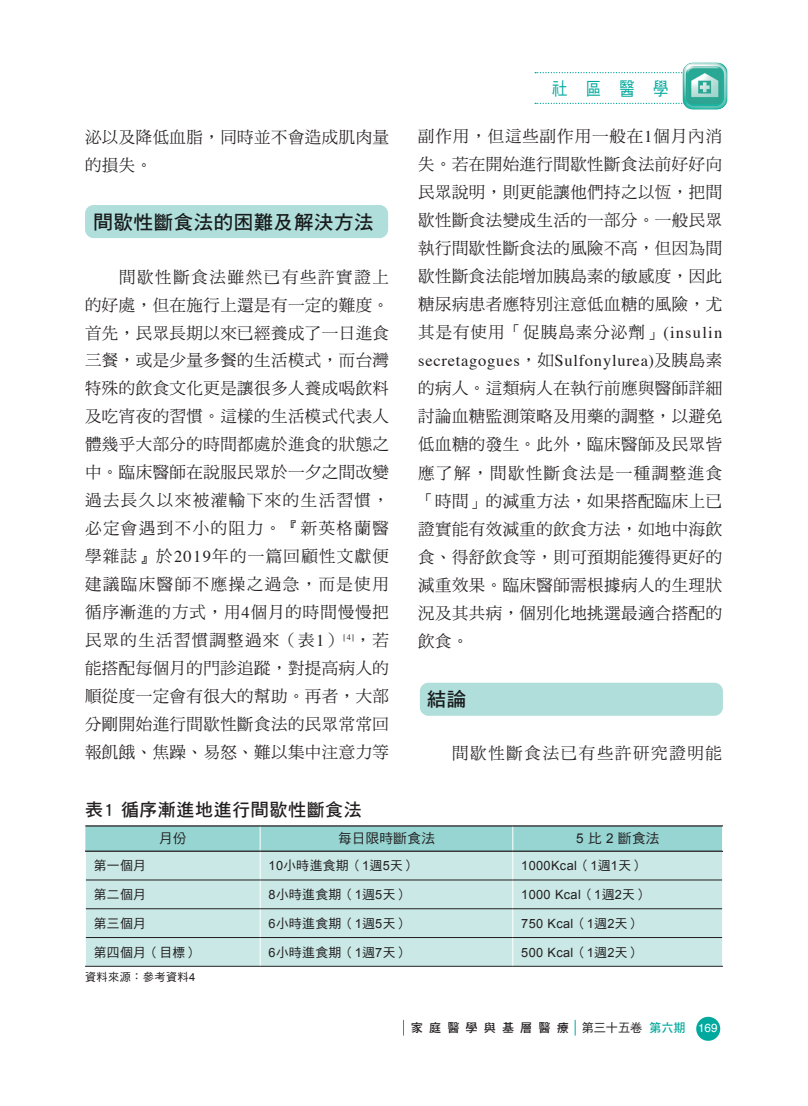
<style>
.page{position:relative;width:808px;height:1106px;background:#fff}
.page>*{position:absolute;margin:0;border:0;box-sizing:border-box;transform-origin:0 0}
.a大標{font:19.5px "DF Hei Std W7";letter-spacing:.03em;color:#231f20}
.t_表格-標題{font:18px "DF Hei Std W7";letter-spacing:.035em;color:#231f20}
.t1{font:18px "DF Hei Std W5";color:#00a99d;scale:.85 1}
.內文{font:16.5px/27.9px "DF Ming Std W5";letter-spacing:.025em;color:#231f20;text-align:justify}
.內文-2{font:16.5px "DF Ming Std W5";letter-spacing:.095em;color:#231f20}
.t_表格-內文標{font:13.5px "DF Hei Std W5";letter-spacing:.03em;color:#231f20}
.t_表格-內文{font:12.75px "DF Hei Std W5";letter-spacing:.03em;color:#231f20}
.t_表格-內文-2{font:12.75px "Arial";letter-spacing:.03em;color:#231f20}
.t2{font:12.15px "DF Hei Std W7";letter-spacing:.5em;color:#231f20}
.t表格_資料來源{font:11.25px "DF Hei Std W5";letter-spacing:.03em;color:#231f20}
.s1{font-family:"Times"}
.s2{font-family:"Arial"}
.s3{font-family:"DF Hei Std W5"}
.s4{color:#00a99d}
.s5{font-family:"Helvetica";font-size:11.7px;color:#fff}
</style>
<div class="page">
<svg style="left:535px;top:103px;width:144px;height:1px"></svg>
<svg style="left:535px;top:72px;width:144px;height:1px"></svg>
<img style="left:679px;top:62px;width:49px;height:48px">
<div style="left:696px;top:1016px;width:24px;height:24px;background:#00a99d;border-radius:50%"></div>
<svg style="left:403px;top:1019px;width:1px;height:16px"></svg>
<svg style="left:575px;top:1019px;width:1px;height:16px"></svg>
<div style="left:85px;top:205px;width:303px;height:33px;background:#afdedb;border-radius:9px"></div>
<div style="left:420px;top:682px;width:303px;height:33px;background:#afdedb;border-radius:9px"></div>
<hr style="left:85px;top:966px;width:175px;height:1px;background:#231f20">
<hr style="left:260px;top:966px;width:253px;height:1px;background:#231f20">
<hr style="left:513px;top:966px;width:210px;height:1px;background:#231f20">
<hr style="left:85px;top:825px;width:175px;height:1px;background:#231f20">
<hr style="left:260px;top:825px;width:253px;height:1px;background:#231f20">
<hr style="left:513px;top:825px;width:210px;height:1px;background:#231f20">
<svg style="left:85px;top:826px;width:638px;height:140px;background:#bbdedc"></svg>
<p class="內文" style="left:85px;top:123px;width:306px">泌以及降低血脂，同時並不會造成肌肉量的損失。</p>
<p class="a大標" style="left:94px;top:212px;width:282px">間歇性斷食法的困難及解決方法</p>
<p class="內文" style="left:85px;top:262px;width:306px;text-indent:34px">間歇性斷食法雖然已有些許實證上的好處，但在施行上還是有一定的難度。首先，民眾長期以來已經養成了一日進食三餐，或是少量多餐的生活模式，而台灣特殊的飲食文化更是讓很多人養成喝飲料及吃宵夜的習慣。這樣的生活模式代表人體幾乎大部分的時間都處於進食的狀態之中。臨床醫師在說服民眾於一夕之間改變過去長久以來被灌輸下來的生活習慣，必定會遇到不小的阻力。『新英格蘭醫學雜誌』於<span class="s1">2019</span>年的一篇回顧性文獻便建議臨床醫師不應操之過急，而是使用循序漸進的方式，用<span class="s1">4</span>個月的時間慢慢把民眾的生活習慣調整過來（表<span class="s1">1</span>）<sup>[4]</sup>，若能搭配每個月的門診追蹤，對提高病人的順從度一定會有很大的幫助。再者，大部分剛開始進行間歇性斷食法的民眾常常回報飢餓、焦躁、易怒、難以集中注意力等</p>
<p class="t1" style="left:552px;top:78px;width:138px">社區醫學</p>
<p class="內文" style="left:418px;top:122px;width:306px">副作用，但這些副作用一般在<span class="s1">1</span>個月內消失。若在開始進行間歇性斷食法前好好向民眾說明，則更能讓他們持之以恆，把間歇性斷食法變成生活的一部分。一般民眾執行間歇性斷食法的風險不高，但因為間歇性斷食法能增加胰島素的敏感度，因此糖尿病患者應特別注意低血糖的風險，尤其是有使用「促胰島素分泌劑」<span class="s1">(insulin secretagogues</span>，如<span class="s1">Sulfonylurea)</span>及胰島素的病人。這類病人在執行前應與醫師詳細討論血糖監測策略及用藥的調整，以避免低血糖的發生。此外，臨床醫師及民眾皆應了解，間歇性斷食法是一種調整進食「時間」的減重方法，如果搭配臨床上已證實能有效減重的飲食方法，如地中海飲食、得舒飲食等，則可預期能獲得更好的減重效果。臨床醫師需根據病人的生理狀況及其共病，個別化地挑選最適合搭配的飲食。</p>
<p class="a大標" style="left:427px;top:688px;width:41px">結論</p>
<p class="內文-2" style="left:452px;top:744px;width:271px">間歇性斷食法已有些許研究證明能</p>
<p class="t_表格-標題" style="left:85px;top:799px;width:278px">表1 循序漸進地進行間歇性斷食法</p>
<p class="t_表格-內文標" style="left:159px;top:831px;width:29px">月份</p>
<p class="t_表格-內文標" style="left:338px;top:831px;width:98px">每日限時斷食法</p>
<p class="t_表格-內文標" style="left:576px;top:831px;width:85px"><span class="s2">5</span> 比 <span class="s2">2</span> 斷食法</p>
<p class="t_表格-內文" style="left:94px;top:858px;width:54px">第一個月</p>
<p class="t_表格-內文" style="left:269px;top:858px;width:149px"><span class="s2">10</span>小時進食期（<span class="s2">1</span>週<span class="s2">5</span>天）</p>
<p class="t_表格-內文-2" style="left:521px;top:857px;width:124px">1000Kcal<span class="s3">（</span>1<span class="s3">週</span>1<span class="s3">天）</span></p>
<p class="t_表格-內文" style="left:94px;top:887px;width:54px">第二個月</p>
<p class="t_表格-內文" style="left:269px;top:887px;width:141px"><span class="s2">8</span>小時進食期（<span class="s2">1</span>週<span class="s2">5</span>天）</p>
<p class="t_表格-內文-2" style="left:521px;top:886px;width:128px">1000 Kcal<span class="s3">（</span>1<span class="s3">週</span>2<span class="s3">天）</span></p>
<p class="t_表格-內文" style="left:94px;top:916px;width:54px">第三個月</p>
<p class="t_表格-內文" style="left:269px;top:916px;width:141px"><span class="s2">6</span>小時進食期（<span class="s2">1</span>週<span class="s2">5</span>天）</p>
<p class="t_表格-內文-2" style="left:521px;top:914px;width:121px">750 Kcal<span class="s3">（</span>1<span class="s3">週</span>2<span class="s3">天）</span></p>
<p class="t_表格-內文" style="left:94px;top:945px;width:106px">第四個月（目標）</p>
<p class="t_表格-內文" style="left:269px;top:945px;width:141px"><span class="s2">6</span>小時進食期（<span class="s2">1</span>週<span class="s2">7</span>天）</p>
<p class="t_表格-內文-2" style="left:521px;top:943px;width:121px">500 Kcal<span class="s3">（</span>1<span class="s3">週</span>2<span class="s3">天）</span></p>
<p class="t表格_資料來源" style="left:85px;top:970px;width:112px">資料來源：參考資料<span class="s2">4</span></p>
<p class="t2" style="left:411px;top:1021px;width:308px">家庭醫學與基層醫療 <span class="s3">第三十五卷</span> <span class="s4">第六期</span> <span class="s5">169</span></p>
</div>
